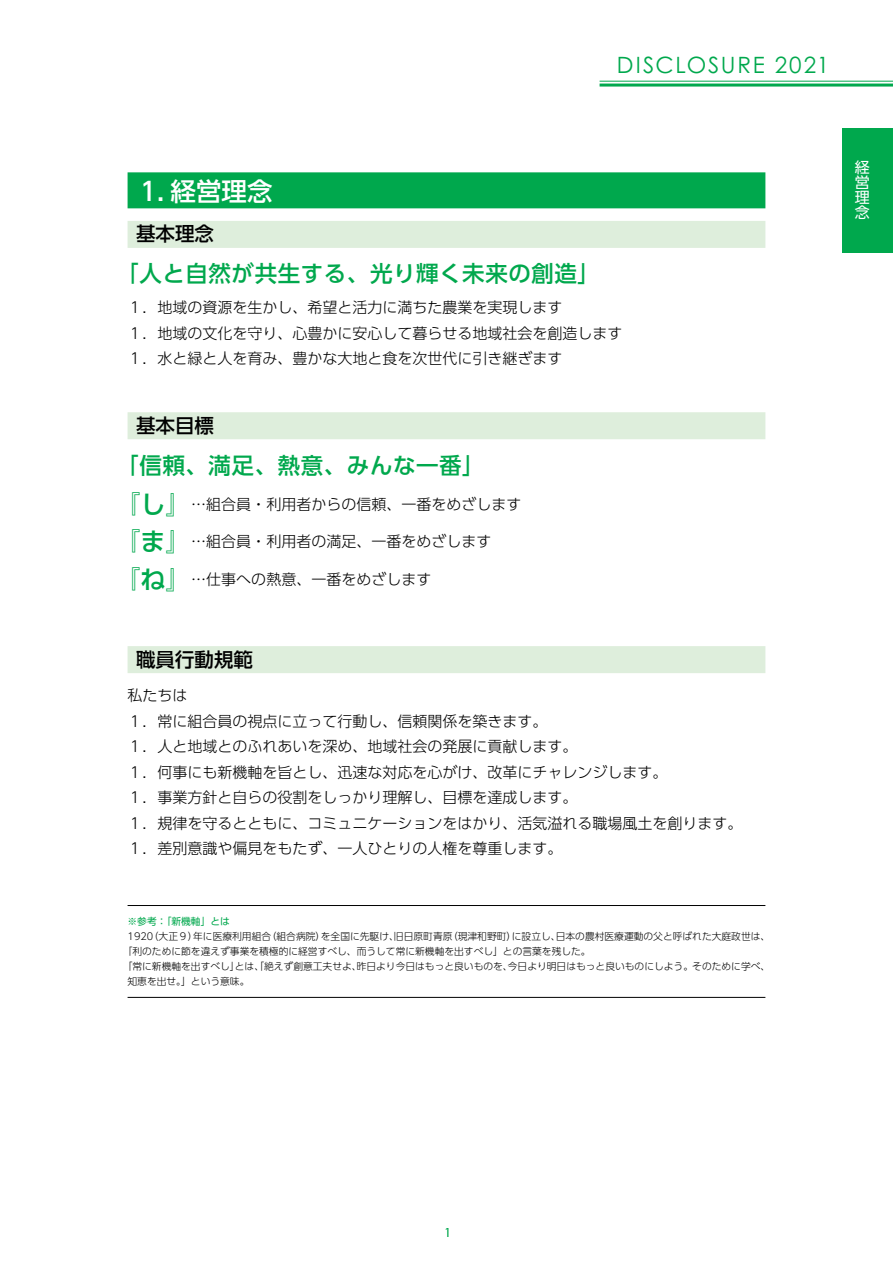
<style>
.page{position:relative;width:893px;height:1263px;background:#fff}
.page>*{position:absolute;margin:0;border:0;box-sizing:border-box;transform-origin:0 0}
.t1{font:500 25.5px "UD Shin Go Pro";color:#fff}
.t2{font:500 22.5px "UD Shin Go Pro";letter-spacing:.025em;color:#00a84d}
.t3{font:22.5px "Century Gothic Pro";letter-spacing:.075em;color:#00a84d}
.t4{font:500 19.5px "UD Shin Go Pro";color:#000}
.t5{font:300 15px/25.5px "UD Shin Go Pro";color:#000}
.t6{font:15px/15px "UD Shin Go Pro";color:#fff;text-align:justify}
.t7{font:300 12px "Koz Go Pr 6 N";color:#00a84d}
.t8{font:300 9.75px "UD Shin Go Pro";color:#000}
.t9{font:9.75px "UD Shin Go Pro";color:#00a84d}
.s1{font-weight:500;font-size:25.5px;color:#00a84d}
</style>
<div class="page">
<hr style="left:600px;top:84px;width:293px;height:3px;background:#00a84d">
<hr style="left:600px;top:81px;width:293px;height:1px;background:#00a84d">
<div style="left:842px;top:128px;width:51px;height:125px;background:#00a84d"></div>
<div style="left:128px;top:172px;width:637px;height:36px;background:#00a84d"></div>
<div style="left:128px;top:221px;width:637px;height:27px;background:#deeedc"></div>
<div style="left:128px;top:412px;width:637px;height:27px;background:#deeedc"></div>
<div style="left:128px;top:646px;width:637px;height:27px;background:#deeedc"></div>
<hr style="left:128px;top:905px;width:637px;height:1px;background:#000">
<hr style="left:128px;top:997px;width:637px;height:1px;background:#000">
<h2 class="t3" style="left:617px;top:52px;width:214px">DISCLOSURE 2021</h2>
<h1 class="t1" style="left:140px;top:171px;width:134px">1. 経営理念</h1>
<h3 class="t4" style="left:136px;top:218px;width:80px">基本理念</h3>
<h2 class="t2" style="left:116px;top:256px;width:485px">「人と自然が共生する、光り輝く未来の創造」</h2>
<p class="t5" style="left:128px;top:294px;width:496px">１．地域の資源を生かし、希望と活力に満ちた農業を実現します<br>１．地域の文化を守り、心豊かに安心して暮らせる地域社会を創造します<br>１．水と緑と人を育み、豊かな大地と食を次世代に引き継ぎます</p>
<h3 class="t4" style="left:136px;top:409px;width:80px">基本目標</h3>
<h2 class="t2" style="left:116px;top:447px;width:370px">「信頼、満足、熱意、みんな一番」</h2>
<p class="t5" style="left:115px;top:491px;width:408px"><span class="s1">『し』</span>…組合員・利用者からの信頼、一番をめざします</p>
<p class="t5" style="left:115px;top:528px;width:378px"><span class="s1">『ま』</span>…組合員・利用者の満足、一番をめざします</p>
<p class="t5" style="left:115px;top:566px;width:318px"><span class="s1">『ね』</span>…仕事への熱意、一番をめざします</p>
<h3 class="t4" style="left:136px;top:643px;width:119px">職員行動規範</h3>
<p class="t5" style="left:128px;top:682px;width:616px">私たちは<br>１．常に組合員の視点に立って行動し、信頼関係を築きます。<br>１．人と地域とのふれあいを深め、地域社会の発展に貢献します。<br>１．何事にも新機軸を旨とし、迅速な対応を心がけ、改革にチャレンジします｡<br>１．事業方針と自らの役割をしっかり理解し、目標を達成します。<br>１．規律を守るとともに、コミュニケーションをはかり、活気溢れる職場風土を創ります。１．差別意識や偏見をもたず、一人ひとりの人権を尊重します。</p>
<p class="t9" style="left:128px;top:913px;width:104px">※参考：「新機軸」とは</p>
<p class="t8" style="left:128px;top:928px;width:644px">1920（大正９）年に医療利用組合（組合病院）を全国に先駆け、旧日原町青原（現津和野町）に設立し、日本の農村医療運動の父と呼ばれた大庭政世は、</p>
<p class="t8" style="left:123px;top:943px;width:469px">「利のために節を違えず事業を積極的に経営すべし、而うして常に新機軸を出すべし」との言葉を残した。</p>
<p class="t8" style="left:123px;top:958px;width:649px">「常に新機軸を出すべし」とは、「絶えず創意工夫せよ、昨日より今日はもっと良いものを、今日より明日はもっと良いものにしよう。そのために学べ、</p>
<p class="t8" style="left:128px;top:973px;width:123px">知恵を出せ。」という意味。</p>
<p class="t6" style="left:855px;top:160px;width:16px">経営理念</p>
<p class="t7" style="left:445px;top:1225px;width:8px">1</p>
</div>
